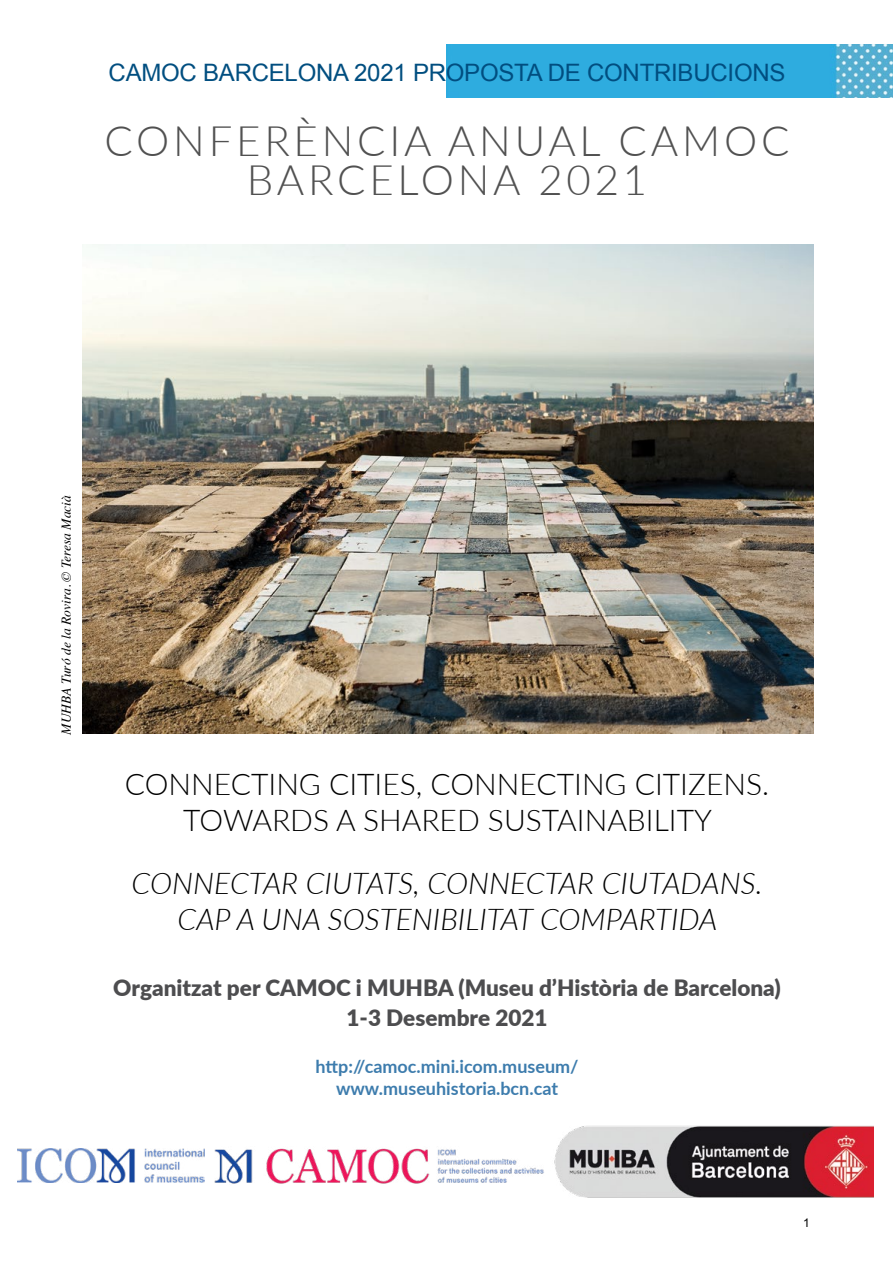
<style>
.page{position:relative;width:893px;height:1263px;background:#fff}
.page>*{position:absolute;margin:0;border:0;box-sizing:border-box;transform-origin:0 0}
.t1{font:300 42px/39px "Lato";letter-spacing:.09em;color:#515151;text-align:center}
.t2{font:italic 300 30px/36px "Lato";color:#000;text-align:center}
.t3{font:300 30px/36px "Lato";color:#000;text-align:center}
.t4{font:24px "Arial";letter-spacing:-.01em;color:#014e80}
.t5{font:900 22.5px/30px "Lato";color:#4d4d4f;text-align:center}
.t6{font:700 18px/21.6px "Lato";color:#3d7cad;text-align:center}
.t7{font:italic 13.5px "Times";color:#000}
.t8{font:12px "Arial";color:#000}
</style>
<div class="page">
<img style="left:446px;top:45px;width:447px;height:53px">
<img style="left:82px;top:245px;width:731px;height:488px">
<img style="left:18px;top:1148px;width:186px;height:34px">
<img style="left:214px;top:1148px;width:330px;height:36px">
<img style="left:554px;top:1125px;width:319px;height:73px">
<p class="t4" style="left:109px;top:57px;width:678px">CAMOC BARCELONA 2021 PROPOSTA DE CONTRIBUCIONS</p>
<h1 class="t1" style="left:105px;top:120px;width:686px">CONFERÈNCIA ANUAL CAMOC<br>BARCELONA 2021</h1>
<p class="t7" style="left:55px;top:734px;width:241px;rotate:-90deg">MUHBA Turó de la Rovira. © Teresa Macià</p>
<p class="t3" style="left:125px;top:765px;width:646px">CONNECTING CITIES, CONNECTING CITIZENS.<br>TOWARDS A SHARED SUSTAINABILITY</p>
<p class="t2" style="left:132px;top:864px;width:632px">CONNECTAR CIUTATS, CONNECTAR CIUTADANS.<br>CAP A UNA SOSTENIBILITAT COMPARTIDA</p>
<p class="t5" style="left:113px;top:972px;width:669px">Organitzat per CAMOC i MUHBA (Museu d’Història de Barcelona)<br>1-3 Desembre 2021</p>
<p class="t6" style="left:315px;top:1055px;width:265px">http://camoc.mini.icom.museum/ www.museuhistoria.bcn.cat</p>
<p class="t8" style="left:803px;top:1215px;width:8px">1</p>
</div>
